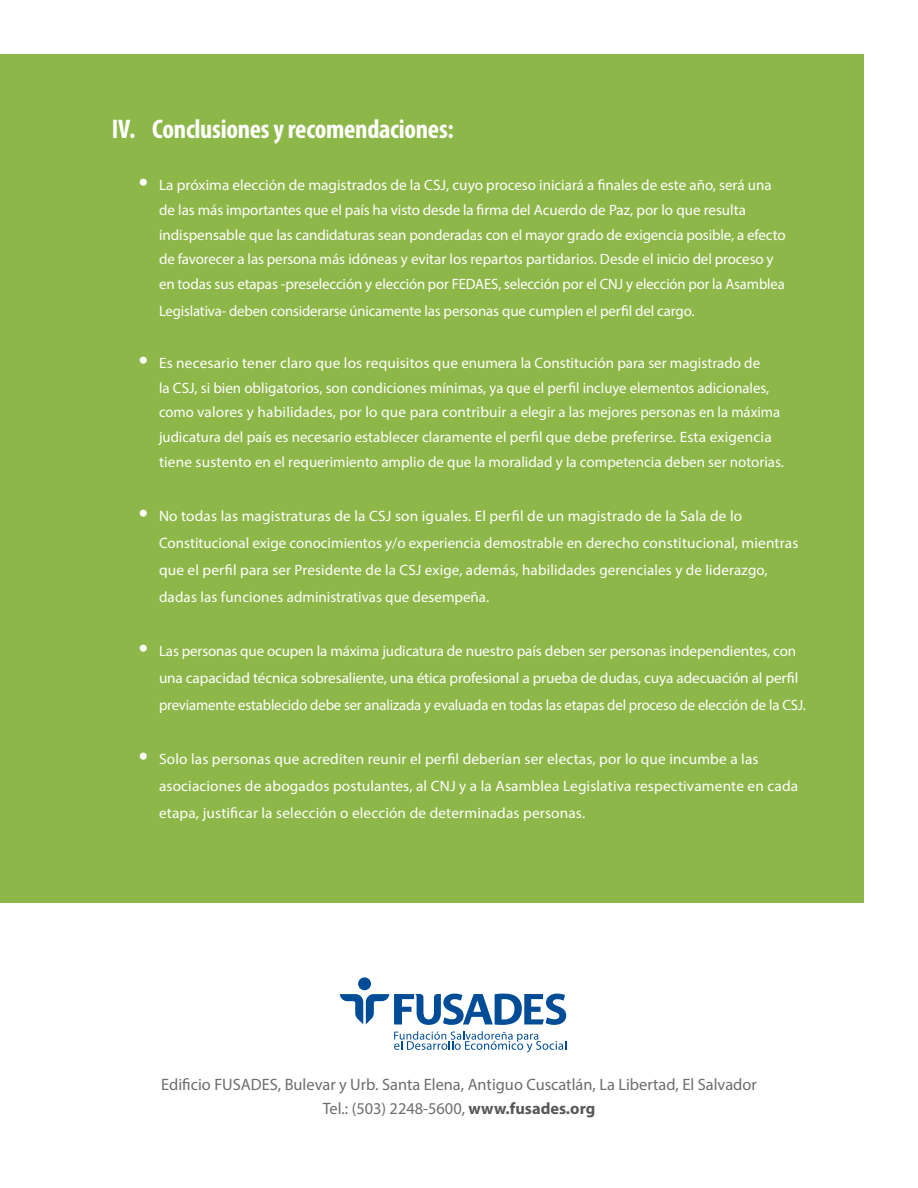
<style>
.page{position:relative;width:918px;height:1188px;background:#fff}
.page>*{position:absolute;margin:0;border:0;box-sizing:border-box;transform-origin:0 0}
.t1{font:700 condensed 27px "Myriad Pro";letter-spacing:-.01em;color:#fff}
.t2{font:16.5px/24px "Myriad Pro";color:#6c6d70;text-align:center}
.t3{font:15px/24.8px "Myriad Pro";color:#fff}
.s1{font-weight:600;font-size:30px}
.s2{font-weight:700;color:#57585a}
</style>
<div class="page">
<div style="left:0;top:54px;width:864px;height:849px;background:#8eb749"></div>
<div style="left:358px;top:977px;width:13px;height:13px;background:#004c97;border-radius:50%"></div>
<svg style="left:340px;top:994px;width:226px;height:31px"></svg>
<svg style="left:394px;top:1031px;width:172px;height:21px"></svg>
<p class="t1" style="left:112px;top:113px;width:344px">IV. Conclusiones y recomendaciones:</p>
<p class="t3" style="left:159px;top:173px;width:628px;text-indent:-20px"><span class="s1">•</span> La próxima elección de magistrados de la CSJ, cuyo proceso iniciará a finales de este año, será una de las más importantes que el país ha visto desde la firma del Acuerdo de Paz, por lo que resulta indispensable que las candidaturas sean ponderadas con el mayor grado de exigencia posible, a efecto de favorecer a las persona más idóneas y evitar los repartos partidarios. Desde el inicio del proceso y en todas sus etapas -preselección y elección por FEDAES, selección por el CNJ y elección por la Asamblea</p>
<p class="t3" style="left:159px;top:299px;width:537px">Legislativa- deben considerarse únicamente las personas que cumplen el perfil del cargo.</p>
<p class="t3" style="left:159px;top:350px;width:627px;text-indent:-20px"><span class="s1">•</span> Es necesario tener claro que los requisitos que enumera la Constitución para ser magistrado de<br>la CSJ, si bien obligatorios, son condiciones mínimas, ya que el perfil incluye elementos adicionales, como valores y habilidades, por lo que para contribuir a elegir a las mejores personas en la máxima judicatura del país es necesario establecer claramente el perfil que debe preferirse. Esta exigencia tiene sustento en el requerimiento amplio de que la moralidad y la competencia deben ser notorias.</p>
<p class="t3" style="left:159px;top:502px;width:641px;line-height:27px;text-indent:-20px"><span class="s1">•</span> No todas las magistraturas de la CSJ son iguales. El perfil de un magistrado de la Sala de lo Constitucional exige conocimientos y/o experiencia demostrable en derecho constitucional, mientras que el perfil para ser Presidente de la CSJ exige, además, habilidades gerenciales y de liderazgo, dadas las funciones administrativas que desempeña.</p>
<p class="t3" style="left:159px;top:637px;width:649px;line-height:27px;text-indent:-20px"><span class="s1">•</span> Las personas que ocupen la máxima judicatura de nuestro país deben ser personas independientes, con una capacidad técnica sobresaliente, una ética profesional a prueba de dudas, cuya adecuación al perfil previamente establecido debe ser analizada y evaluada en todas las etapas del proceso de elección de la CSJ.</p>
<p class="t3" style="left:159px;top:745px;width:641px;line-height:27px;text-indent:-20px"><span class="s1">•</span> Solo las personas que acrediten reunir el perfil deberían ser electas, por lo que incumbe a las asociaciones de abogados postulantes, al CNJ y a la Asamblea Legislativa respectivamente en cada etapa, justificar la selección o elección de determinadas personas.</p>
<p class="t2" style="left:161px;top:1072px;width:597px">Edificio FUSADES, Bulevar y Urb. Santa Elena, Antiguo Cuscatlán, La Libertad, El Salvador<br>Tel.: (503) 2248-5600, <span class="s2">www.fusades.org</span></p>
</div>
